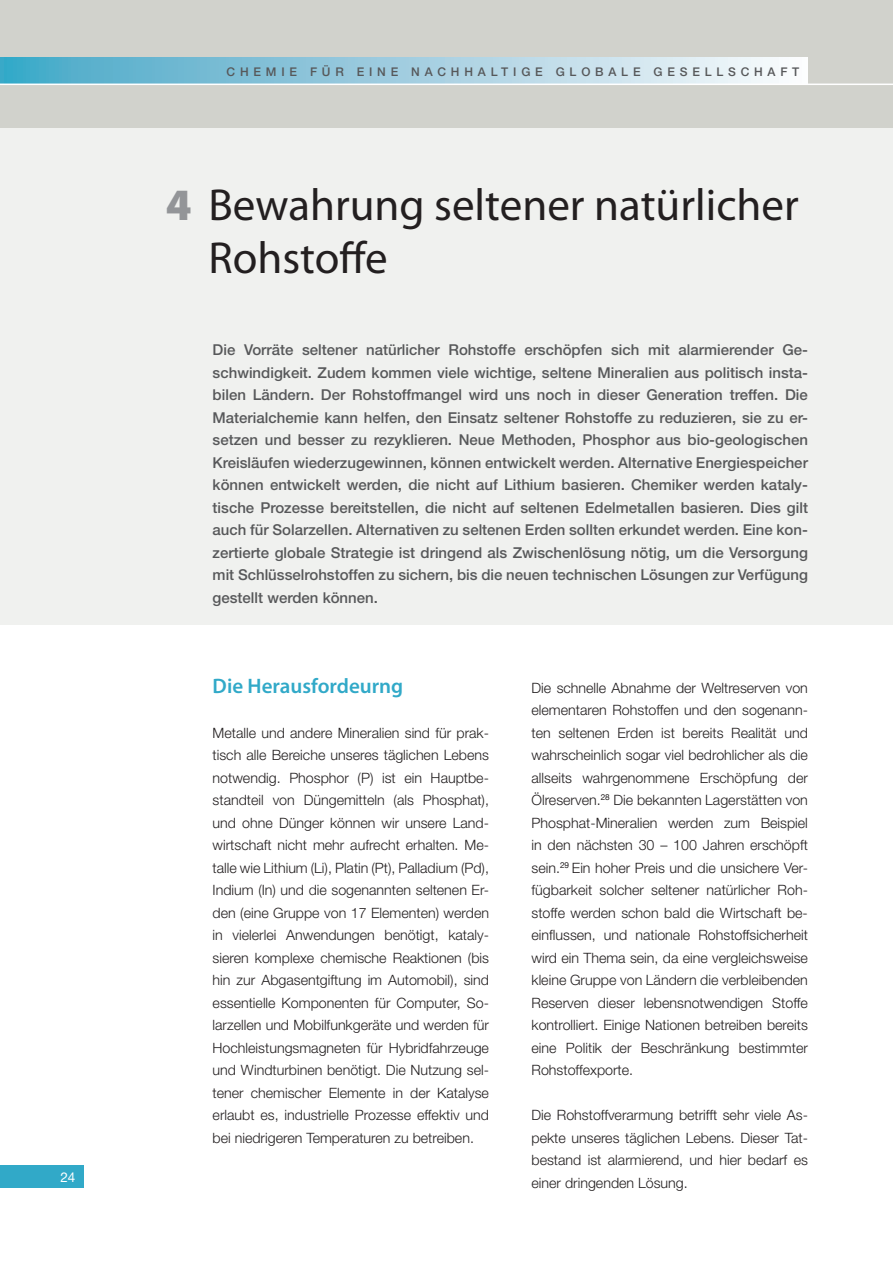
<style>
.page{position:relative;width:893px;height:1263px;background:#fff}
.page>*{position:absolute;margin:0;border:0;box-sizing:border-box;transform-origin:0 0}
.t1{font:45px/52.5px "Myriad Pro";color:#231f20}
.t2{font:600 21px "Myriad Pro";color:#31a9c8}
.t3{font:500 15px/22.5px "Helvetica Neue";color:#57585a;text-align:justify}
.t4{font:300 14.25px/22.5px "Helvetica Neue";color:#231f20;text-align:justify}
.t5{font:13.5px "Helvetica Neue";color:#fff}
.t6{font:500 12px "Helvetica Neue";letter-spacing:.4em;color:#57585a}
.s1{font-weight:900;color:#939598}
</style>
<div class="page">
<div style="left:0;top:116px;width:893px;height:509px;background:#f0f1ef"></div>
<div style="left:0;top:0;width:893px;height:128px;background:#d1d2cc"></div>
<svg style="left:0;top:57px;width:893px;height:28px;background:#a9d2e0"></svg>
<div style="left:0;top:1165px;width:84px;height:23px;background:#31a9c8"></div>
<p class="t5" style="left:60px;top:1169px;width:17px">24</p>
<p class="t6" style="left:227px;top:64px;width:574px">Chemie für eine nac hhaltige globale Gesellsc haft</p>
<h1 class="t1" style="left:208px;top:178px;width:592px;text-indent:-43px"><span class="s1">4</span> Bewahrung seltener natürlicher<br>Rohstoffe</h1>
<p class="t3" style="left:213px;top:338px;width:597px">Die Vorräte seltener natürlicher Rohstoffe erschöpfen sich mit alarmierender Ge&shy;schwindigkeit. Zudem kommen viele wichtige, seltene Mineralien aus politisch insta&shy;bilen Ländern. Der Rohstoffmangel wird uns noch in dieser Generation treffen. Die Materialchemie kann helfen, den Einsatz seltener Rohstoffe zu reduzieren, sie zu er&shy;setzen und besser zu rezyklieren. Neue Methoden, Phosphor aus bio-geologischen Kreisläufen wiederzugewinnen, können entwickelt werden. Alternative Energiespeicher können entwickelt werden, die nicht auf Lithium basieren. Chemiker werden kataly&shy;tische Prozesse bereitstellen, die nicht auf seltenen Edelmetallen basieren. Dies gilt auch für Solarzellen. Alternativen zu seltenen Erden sollten erkundet werden. Eine kon&shy;zertierte globale Strategie ist dringend als Zwischenlösung nötig, um die Versorgung mit Schlüsselrohstoffen zu sichern, bis die neuen technischen Lösungen zur Verfügung gestellt werden können.</p>
<h2 class="t2" style="left:213px;top:672px;width:192px">Die Herausfordeurng</h2>
<p class="t4" style="left:213px;top:721px;width:278px">Metalle und andere Mineralien sind für prak&shy;tisch alle Bereiche unseres täglichen Lebens notwendig. Phosphor (P) ist ein Hauptbe&shy;standteil von Düngemitteln (als Phosphat), und ohne Dünger können wir unsere Land&shy;wirtschaft nicht mehr aufrecht erhalten. Me&shy;talle wie Lithium (Li), Platin (Pt), Palladium (Pd), Indium (In) und die sogenannten seltenen Er&shy;den (eine Gruppe von 17 Elementen) werden in vielerlei Anwendungen benötigt, kataly&shy;sieren komplexe chemische Reaktionen (bis hin zur Abgasentgiftung im Automobil), sind essentielle Komponenten für Computer, So&shy;larzellen und Mobilfunkgeräte und werden für Hochleistungsmagneten für Hybridfahrzeuge und Windturbinen benötigt. Die Nutzung sel&shy;tener chemischer Elemente in der Katalyse erlaubt es, industrielle Prozesse effektiv und bei niedrigeren Temperaturen zu betreiben.</p>
<p class="t4" style="left:531px;top:676px;width:278px">Die schnelle Abnahme der Weltreserven von elementaren Rohstoffen und den sogenann&shy;ten seltenen Erden ist bereits Realität und wahrscheinlich sogar viel bedrohlicher als die allseits wahrgenommene Erschöpfung der Ölreserven.<sup>28</sup> Die bekannten Lagerstätten von Phosphat-Mineralien werden zum Beispiel in den nächsten 30 – 100 Jahren erschöpft sein.<sup>29</sup> Ein hoher Preis und die unsichere Ver&shy;fügbarkeit solcher seltener natürlicher Roh&shy;stoffe werden schon bald die Wirtschaft be&shy;einflussen, und nationale Rohstoffsicherheit wird ein Thema sein, da eine vergleichsweise kleine Gruppe von Ländern die verbleibenden Reserven dieser lebensnotwendigen Stoffe kontrolliert. Einige Nationen betreiben bereits eine Politik der Beschränkung bestimmter Rohstoffexporte.</p>
<p class="t4" style="left:532px;top:1103px;width:278px">Die Rohstoffverarmung betrifft sehr viele As&shy;pekte unseres täglichen Lebens. Dieser Tat&shy;bestand ist alarmierend, und hier bedarf es einer dringenden Lösung.</p>
</div>
